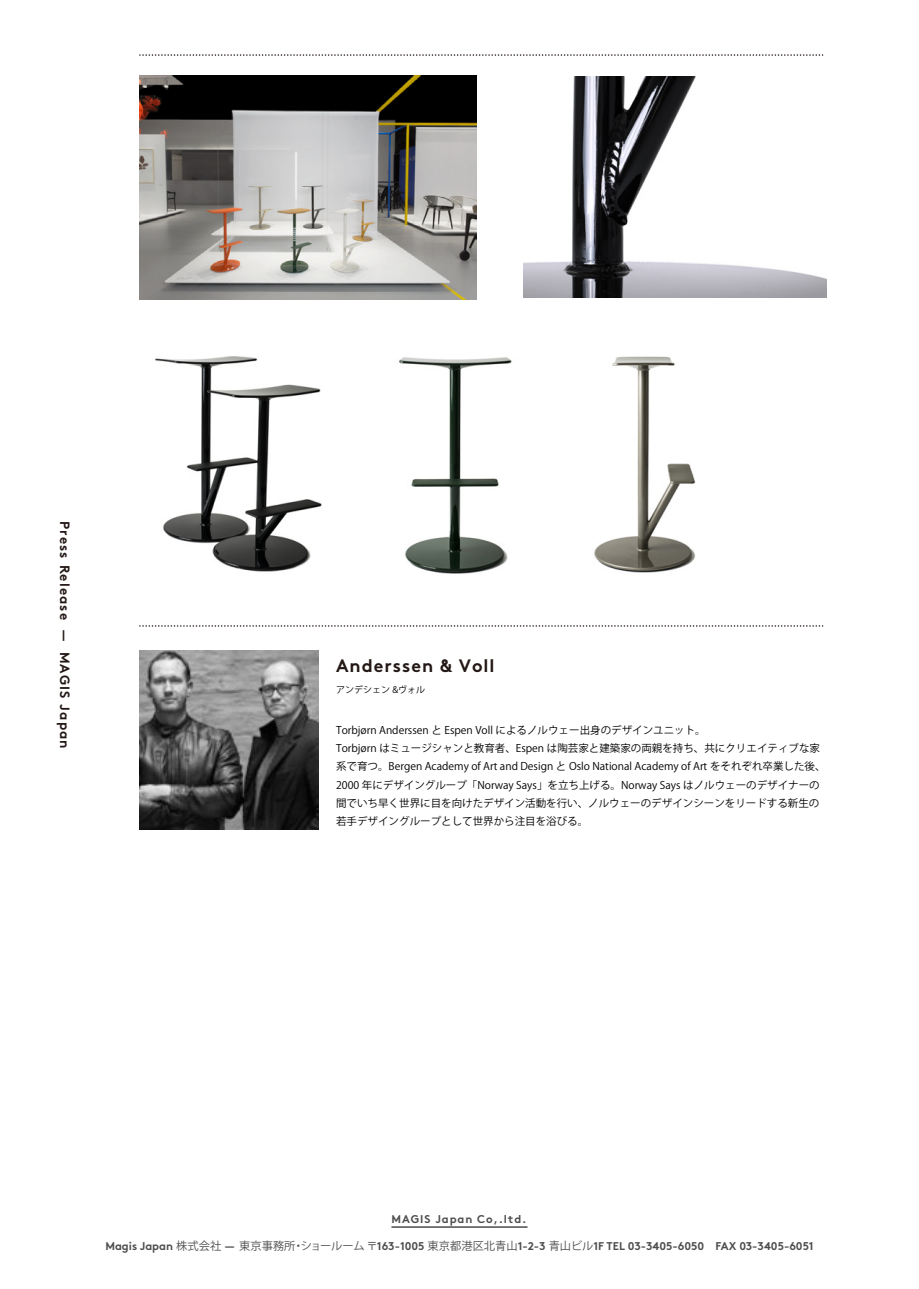
<style>
.page{position:relative;width:919px;height:1289px;background:#fff}
.page>*{position:absolute;margin:0;border:0;box-sizing:border-box;transform-origin:0 0}
.t1{font:700 18px "Brown";letter-spacing:.055em;color:#231815}
.t2{font:700 13.5px "Brown";letter-spacing:.08em;color:#231815}
.t3{font:700 11.25px "Brown";color:#4d4d4d}
.t4{font:700 11.25px "Brown";letter-spacing:.08em;color:#4d4d4d}
.t5{font:10.5px/18.3px "Koz Go Pr 6 N";color:#000}
.t6{font:9px "Koz Go Pr 6 N";color:#000}
.s1{font-family:"Koz Go Pr 6 N";font-weight:400}
</style>
<div class="page">
<img style="left:140px;top:651px;width:178px;height:178px">
<hr style="left:391px;top:1226px;width:136px;height:1px;background:#4d4d4d">
<svg style="left:140px;top:54px;width:683px;height:2px"></svg>
<svg style="left:140px;top:625px;width:683px;height:1px"></svg>
<img style="left:155px;top:356px;width:167px;height:216px">
<img style="left:594px;top:356px;width:102px;height:217px">
<img style="left:399px;top:357px;width:113px;height:217px">
<img style="left:523px;top:77px;width:303px;height:220px">
<img style="left:140px;top:75px;width:336px;height:224px">
<p class="t2" style="left:76px;top:521px;width:229px;rotate:90deg">Press Release — MAGIS Japan</p>
<h1 class="t1" style="left:336px;top:651px;width:160px">Anderssen &amp; Voll</h1>
<p class="t6" style="left:336px;top:684px;width:91px">アンデシェン &amp;ヴォル</p>
<p class="t5" style="left:336px;top:720px;width:491px">Torbjørn Anderssen と Espen Voll によるノルウェー出身のデザインユニット。<br>Torbjørn はミュージシャンと教育者、Espen は陶芸家と建築家の両親を持ち、共にクリエイティブな家系で育つ。Bergen Academy of Art and Design と Oslo National Academy of Art をそれぞれ卒業した後、2000 年にデザイングループ「Norway Says」を立ち上げる。Norway Says はノルウェーのデザイナーの間でいち早く世界に目を向けたデザイン活動を行い、ノルウェーのデザインシーンをリードする新生の若手デザイングループとして世界から注目を浴びる。</p>
<p class="t4" style="left:391px;top:1209px;width:136px">MAGIS Japan Co,.ltd.</p>
<p class="t3" style="left:105px;top:1236px;width:709px">Magis Japan <span class="s1">株式会社</span> — <span class="s1">東京事務所・ショールーム〒</span>163-1005 <span class="s1">東京都港区北青山</span>1-2-3 <span class="s1">青山ビル</span>1F TEL 03-3405-6050 FAX 03-3405-6051</p>
</div>
